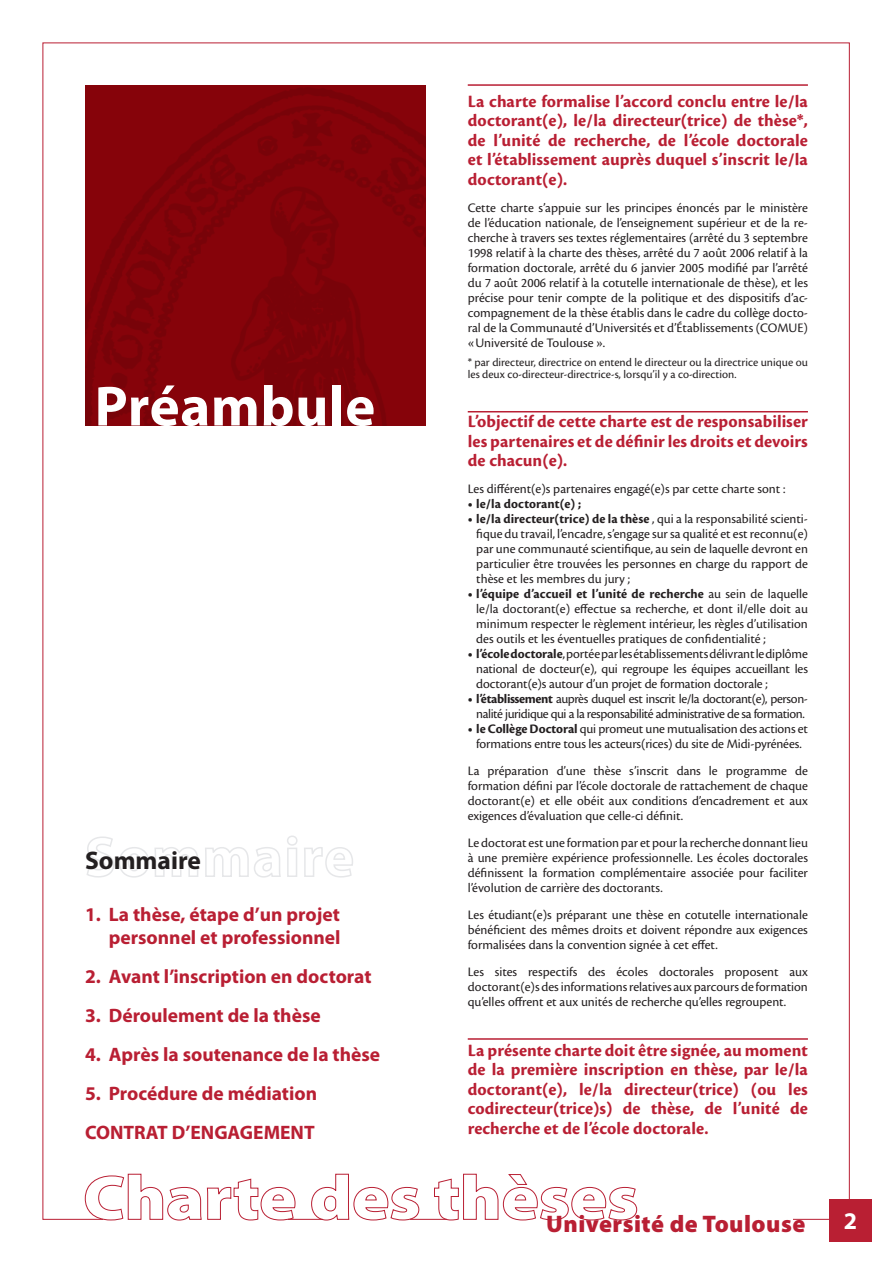
<style>
.page{position:relative;width:893px;height:1263px;background:#fff}
.page>*{position:absolute;margin:0;border:0;box-sizing:border-box;transform-origin:0 0}
.t1{font:700 57px "Myriad Pro";letter-spacing:.01em;color:#fff}
.t2{font:700 25.5px "Myriad Pro";color:#231f20}
.t3{font:900 24px "Myriad Pro";letter-spacing:.02em;color:#b91f33}
.t4{font:700 24px "Myriad Pro";color:#fff}
.t5{font:700 19.5px/23.4px "Myriad Pro";color:#b91f33;text-align:right}
.t6{font:700 18px/19.5px "Cronos Pro";letter-spacing:.005em;color:#b91f33;text-align:justify}
.t7{font:13.5px/15px "Cronos Pro";letter-spacing:-.005em;color:#231f20;text-align:justify}
.t8{font:13.5px/15px "Cronos Pro";letter-spacing:-.03em;color:#231f20;text-align:center}
.t9{font:700 13.5px "Cronos Pro";letter-spacing:.005em;color:#231f20}
.t10{font:12px/12px "Cronos Pro";color:#231f20}
.s1{font-weight:700}
</style>
<div class="page">
<svg style="left:85px;top:1173px;width:211px;height:48px"></svg>
<svg style="left:311px;top:1173px;width:109px;height:48px"></svg>
<svg style="left:434px;top:1173px;width:203px;height:48px"></svg>
<svg style="left:86px;top:835px;width:267px;height:43px"></svg>
<hr style="left:468px;top:84px;width:340px;height:2px;background:#b91f33">
<hr style="left:468px;top:411px;width:340px;height:1px;background:#b91f33">
<hr style="left:468px;top:1038px;width:340px;height:2px;background:#b91f33">
<div style="left:829px;top:1199px;width:43px;height:43px;background:#b91f33"></div>
<img style="left:85px;top:85px;width:340px;height:340px">
<h1 class="t1" style="left:95px;top:369px;width:282px">Préambule</h1>
<h2 class="t2" style="left:85px;top:844px;width:117px">Sommaire</h2>
<h3 class="t5" style="left:85px;top:902px;width:257px">1. La thèse, étape d’un projet personnel et professionnel</h3>
<h3 class="t5" style="left:85px;top:964px;width:288px">2. Avant l’inscription en doctorat</h3>
<h3 class="t5" style="left:85px;top:1003px;width:237px">3. Déroulement de la thèse</h3>
<h3 class="t5" style="left:85px;top:1042px;width:297px">4. Après la soutenance de la thèse</h3>
<h3 class="t5" style="left:85px;top:1073px;width:234px;line-height:39px;text-align:left">5. Procédure de médiation<br>CONTRAT D’ENGAGEMENT</h3>
<h3 class="t6" style="left:468px;top:91px;width:342px">La charte formalise l’accord conclu entre le/la doctorant(e), le/la directeur(trice) de thèse*, de l’unité de recherche, de l’école doctorale et l’établissement auprès duquel s’inscrit le/la doctorant(e).</h3>
<p class="t7" style="left:468px;top:200px;width:342px">Cette charte s’appuie sur les principes énoncés par le ministère de l’éducation nationale, de l’enseignement supérieur et de la re&shy;cherche à travers ses textes réglementaires (arrêté du 3 septembre 1998 relatif à la charte des thèses, arrêté du 7 août 2006 relatif à la formation doctorale, arrêté du 6 janvier 2005 modifié par l’arrêté du 7 août 2006 relatif à la cotutelle internationale de thèse), et les précise pour tenir compte de la politique et des dispositifs d’ac&shy;compagnement de la thèse établis dans le cadre du collège docto&shy;ral de la Communauté d’Universités et d’Établissements (COMUE) «Université de Toulouse ».</p>
<p class="t10" style="left:468px;top:356px;width:342px">* par directeur, directrice on entend le directeur ou la directrice unique ou les deux co-directeur-directrice-s, lorsqu’il y a co-direction.</p>
<h3 class="t6" style="left:468px;top:412px;width:342px">L’objectif de cette charte est de responsabiliser les partenaires et de définir les droits et devoirs de chacun(e).</h3>
<p class="t7" style="left:468px;top:482px;width:319px">Les différent(e)s partenaires engagé(e)s par cette charte sont :</p>
<p class="t9" style="left:468px;top:496px;width:115px">• le/la doctorant(e) ;</p>
<p class="t7" style="left:476px;top:512px;width:333px;text-indent:-9px"><span class="s1">• le/la directeur(trice) de la thèse</span> , qui a la responsabilité scienti&shy;fique du travail, l’encadre, s’engage sur sa qualité et est reconnu(e) par une communauté scientifique, au sein de laquelle devront en particulier être trouvées les personnes en charge du rapport de thèse et les membres du jury ;</p>
<p class="t7" style="left:476px;top:587px;width:333px;text-indent:-8px"><span class="s1">• l’équipe d’accueil et l’unité de recherche</span> au sein de laquelle le/la doctorant(e) effectue sa recherche, et dont il/elle doit au minimum respecter le règlement intérieur, les règles d’utilisation des outils et les éventuelles pratiques de confidentialité ;</p>
<p class="t7" style="left:476px;top:647px;width:333px;text-indent:-9px"><span class="s1">• l’écoledoctorale</span>, portée par les établissements délivrant le diplôme national de docteur(e), qui regroupe les équipes accueillant les doctorant(e)s autour d’un projet de formation doctorale ;</p>
<p class="t8" style="left:468px;top:692px;width:342px"><span class="s1">• l’établissement</span> auprès duquel est inscrit le/la doctorant(e), person&shy;nalité juridique qui a la responsabilité administrative de sa formation.</p>
<p class="t7" style="left:468px;top:722px;width:342px;text-align:center"><span class="s1">• le Collège Doctoral</span> qui promeut une mutualisation des actions et formations entre tous les acteurs(rices) du site de Midi-pyrénées.</p>
<p class="t7" style="left:468px;top:764px;width:342px">La préparation d’une thèse s’inscrit dans le programme de formation défini par l’école doctorale de rattachement de chaque doctorant(e) et elle obéit aux conditions d’encadrement et aux exigences d’évaluation que celle-ci définit.</p>
<p class="t7" style="left:468px;top:836px;width:342px">Le doctorat est une formation par et pour la recherche donnant lieu à une première expérience professionnelle. Les écoles doctorales définissent la formation complémentaire associée pour faciliter l’évolution de carrière des doctorants.</p>
<p class="t7" style="left:468px;top:908px;width:342px">Les étudiant(e)s préparant une thèse en cotutelle internationale bénéficient des mêmes droits et doivent répondre aux exigences formalisées dans la convention signée à cet effet.</p>
<p class="t7" style="left:468px;top:965px;width:342px">Les sites respectifs des écoles doctorales proposent aux doctorant(e)s des informations relatives aux parcours de formation qu’elles offrent et aux unités de recherche qu’elles regroupent.</p>
<h3 class="t6" style="left:468px;top:1041px;width:342px">La présente charte doit être signée, au moment de la première inscription en thèse, par le/la doctorant(e), le/la directeur(trice) (ou les codirecteur(trice)s) de thèse, de l’unité de recherche et de l’école doctorale.</h3>
<h3 class="t3" style="left:546px;top:1210px;width:261px">Université de Toulouse</h3>
<h3 class="t4" style="left:844px;top:1205px;width:15px">2</h3>
</div>
